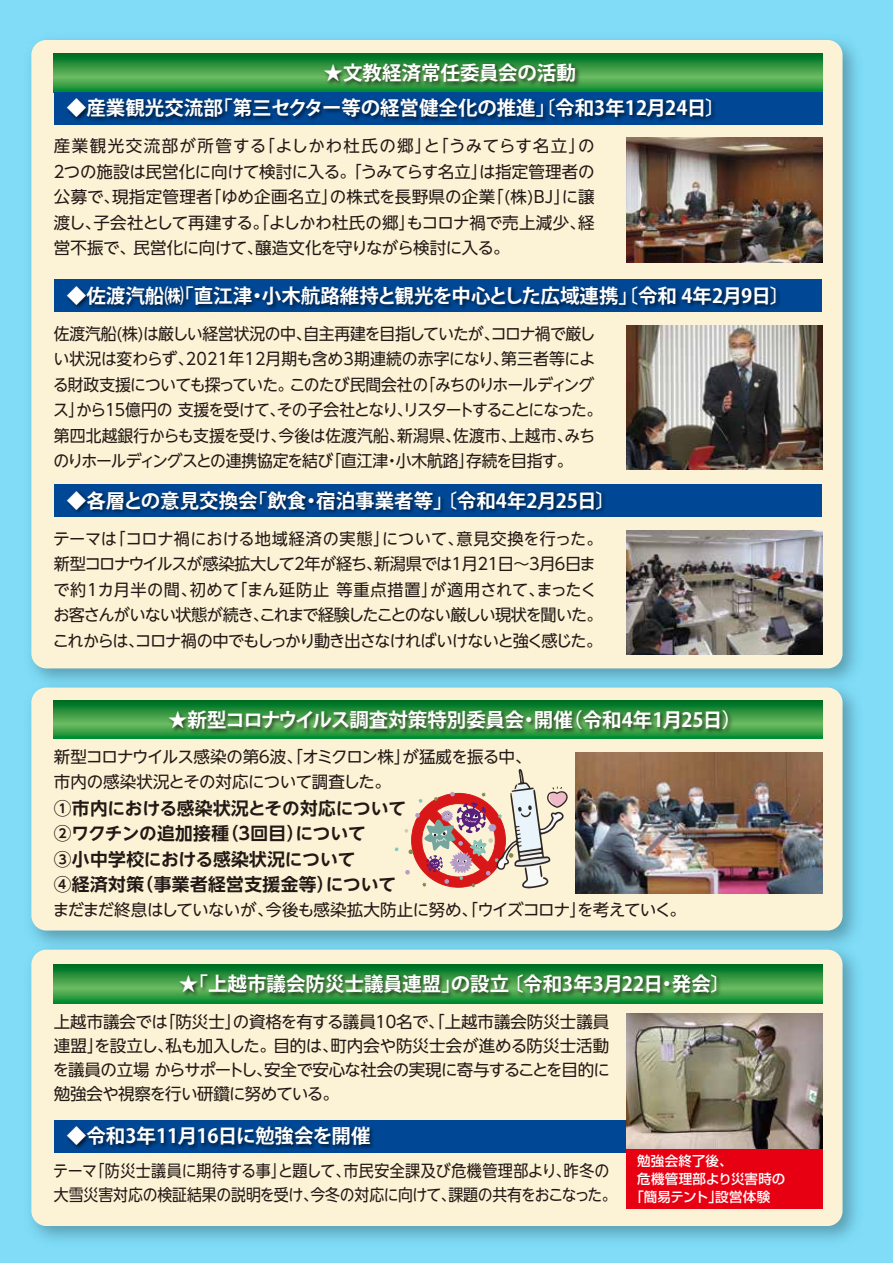
<style>
.page{position:relative;width:893px;height:1263px;background:#80dcf7}
.page>*{position:absolute;margin:0;border:0;box-sizing:border-box;transform-origin:0 0}
.t1{font:700 19.5px "Koz Go Pro";color:#fff}
.t2{font:700 17.7px/25.5px "UD Shin Go NT Pro De";color:#221815}
.t3{font:16.5px/25.5px "UD Shin Go NT Pro";letter-spacing:-.03em;color:#221815;text-align:justify}
.t4{font:16.5px/25.5px "UD Shin Go NT Pro";letter-spacing:-.03em;color:#221815;scale:.96 1}
.t5{font:16.5px/24px "UD Shin Go NT Pro";letter-spacing:-.005em;color:#221815;scale:.91 1}
.t6{font:500 13.5px "Shin Go Pro";letter-spacing:.01em;color:#fff}
</style>
<div class="page">
<img style="left:30px;top:39px;width:827px;height:635px">
<div style="left:31px;top:40px;width:811px;height:628px;background:#fcf3d6;border-radius:15px"></div>
<img style="left:30px;top:674px;width:827px;height:263px">
<div style="left:31px;top:687px;width:811px;height:243px;background:#fcf3d6;border-radius:15px"></div>
<img style="left:30px;top:937px;width:827px;height:303px">
<div style="left:31px;top:950px;width:811px;height:276px;background:#fcf3d6;border-radius:15px"></div>
<svg style="left:54px;top:54px;width:769px;height:38px"></svg>
<img style="left:320px;top:60px;width:263px;height:32px">
<img style="left:626px;top:138px;width:197px;height:125px">
<div style="left:54px;top:92px;width:769px;height:33px;background:#004896"></div>
<img style="left:68px;top:98px;width:647px;height:24px">
<svg style="left:54px;top:701px;width:769px;height:38px"></svg>
<img style="left:164px;top:706px;width:575px;height:33px">
<img style="left:575px;top:753px;width:248px;height:140px">
<svg style="left:54px;top:965px;width:769px;height:38px"></svg>
<img style="left:175px;top:970px;width:553px;height:34px">
<img style="left:626px;top:325px;width:197px;height:144px">
<div style="left:54px;top:280px;width:767px;height:32px;background:#004896"></div>
<img style="left:68px;top:286px;width:712px;height:23px">
<img style="left:626px;top:530px;width:197px;height:125px">
<div style="left:54px;top:484px;width:767px;height:33px;background:#004896"></div>
<img style="left:68px;top:490px;width:537px;height:23px">
<div style="left:54px;top:1120px;width:767px;height:33px;background:#004896"></div>
<img style="left:68px;top:1127px;width:305px;height:23px">
<img style="left:626px;top:1014px;width:197px;height:135px">
<div style="left:626px;top:1149px;width:197px;height:60px;background:#e60012"></div>
<svg style="left:394px;top:769px;width:174px;height:120px"></svg>
<p class="t1" style="left:324px;top:61px;width:254px">★文教経済常任委員会の活動</p>
<p class="t1" style="left:67px;top:96px;width:659px">◆産業観光交流部「第三セクター等の経営健全化の推進」〔令和3年12月24日〕</p>
<p class="t3" style="left:51px;top:133px;width:546px">産業観光交流部が所管する「よしかわ杜氏の郷」と「うみてらす名立」の２つの施設は民営化に向けて検討に入る。「うみてらす名立」は指定管理者の公募で、現指定管理者「ゆめ企画名立」の株式を長野県の企業「(株)BJ」に譲渡し、子会社として再建する。「よしかわ杜氏の郷」もコロナ禍で売上減少、経営不振で、民営化に向けて、醸造文化を守りながら検討に入る。</p>
<p class="t1" style="left:67px;top:283px;width:724px">◆佐渡汽船㈱「直江津・小木航路維持と観光を中心とした広域連携」〔令和 4年2月9日〕</p>
<p class="t4" style="left:53px;top:320px;width:574px">佐渡汽船(株)は厳しい経営状況の中、自主再建を目指していたが、コロナ禍で厳しい状況は変わらず、2021年12月期も含め3期連続の赤字になり、第三者等による財政支援についても探っていた。このたび民間会社の「みちのりホールディングス」から１５億円の 支援を受けて、その子会社となり、リスタートすることになった。第四北越銀行からも支援を受け、今後は佐渡汽船、新潟県、佐渡市、上越市、みちのりホールディングスとの連携協定を結び「直江津・小木航路」存続を目指す。</p>
<p class="t1" style="left:67px;top:488px;width:550px">◆各層との意見交換会「飲食・宿泊事業者等」〔令和4年2月25日〕</p>
<p class="t3" style="left:53px;top:525px;width:551px;text-align:left">テーマは「コロナ禍における地域経済の実態」について、意見交換を行った。新型コロナウイルスが感染拡大して2年が経ち、新潟県では1月21日～3月6日まで約1カ月半の間、初めて「まん延防止 等重点措置」が適用されて、まったくお客さんがいない状態が続き、これまで経験したことのない厳しい現状を聞いた。これからは、コロナ禍の中でもしっかり動き出さなければいけないと強く感じた。</p>
<p class="t1" style="left:168px;top:707px;width:575px">★新型コロナウイルス調査対策特別委員会・開催（令和4年1月25日）</p>
<p class="t3" style="left:54px;top:743px;width:479px">新型コロナウイルス感染の第６波、「オミクロン株」が猛威を振る中、市内の感染状況とその対応について調査した。</p>
<p class="t2" style="left:54px;top:795px;width:354px">①市内における感染状況とその対応について<br>②ワクチンの追加接種（３回目）について<br>③小中学校における感染状況について<br>④経済対策（事業者経営支援金等）について</p>
<p class="t3" style="left:53px;top:896px;width:635px">まだまだ終息はしていないが、今後も感染拡大防止に努め、「ウイズコロナ」を考えていく。</p>
<p class="t1" style="left:179px;top:971px;width:553px">★「上越市議会防災士議員連盟」の設立 〔令和3年3月22日・発会〕</p>
<p class="t3" style="left:53px;top:1010px;width:559px;line-height:24px">上越市議会では「防災士」の資格を有する議員１０名で、「上越市議会防災士議員連盟」を設立し、私も加入した。目的は、町内会や防災士会が進める防災士活動を議員の立場 からサポートし、安全で安心な社会の実現に寄与することを目的に勉強会や視察を行い研鑽に努めている。</p>
<p class="t1" style="left:67px;top:1123px;width:305px">◆令和3年11月16日に勉強会を開催</p>
<p class="t5" style="left:53px;top:1158px;width:621px">テーマ「防災士議員に期待する事」と題して、市民安全課及び危機管理部より、昨冬の大雪災害対応の検証結果の説明を受け、今冬の対応に向けて、課題の共有をおこなった。</p>
<p class="t6" style="left:637px;top:1149px;width:97px">勉強会終了後、</p>
<p class="t6" style="left:637px;top:1167px;width:150px">危機管理部より災害時の</p>
<p class="t6" style="left:630px;top:1185px;width:141px">「簡易テント」設営体験</p>
</div>
